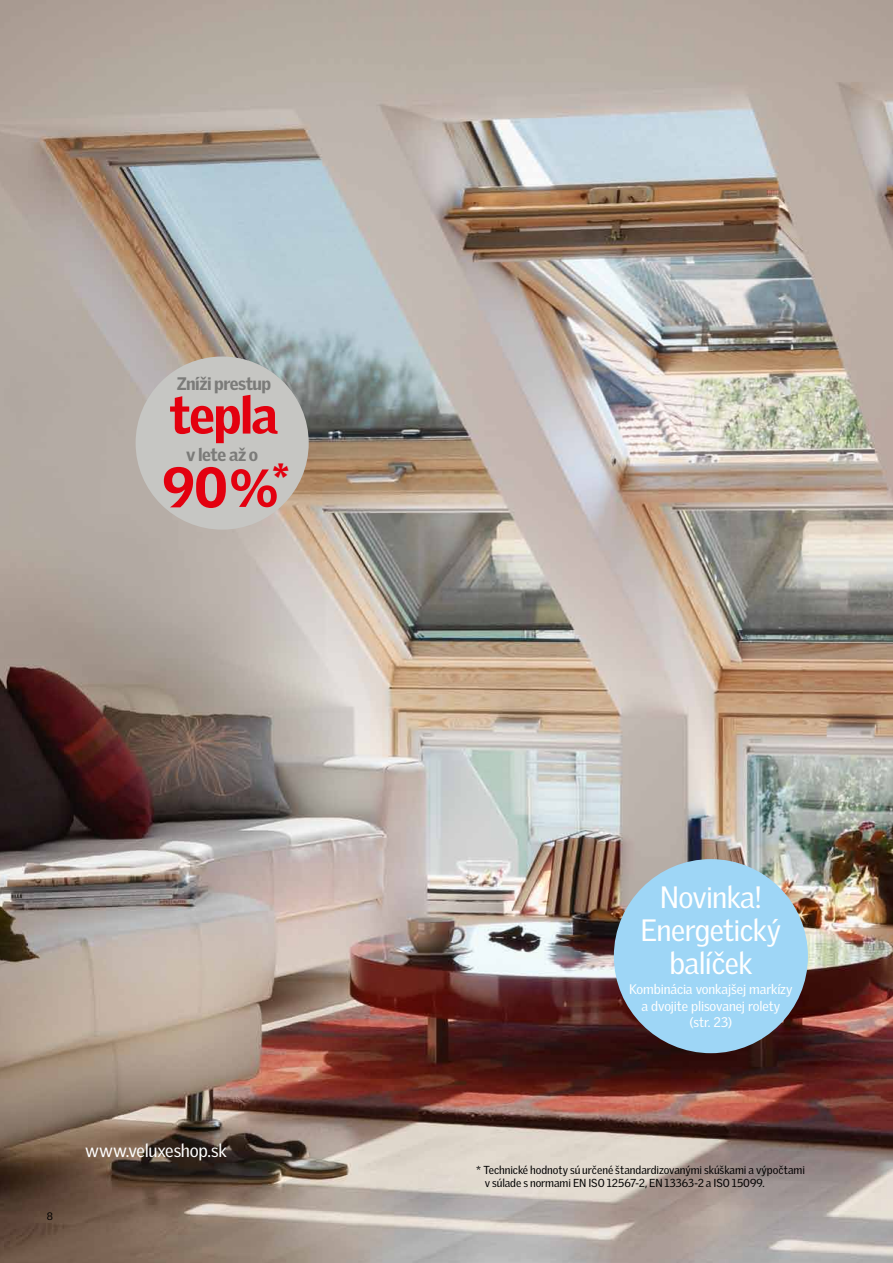
<style>
.page{position:relative;width:893px;height:1263px;background:#fff}
.page>*{position:absolute;margin:0;border:0;box-sizing:border-box;transform-origin:0 0}
.t1{font:900 55.2px "Velux Gothic";color:#e3000f}
.t2{font:900 51.15px "Velux Gothic";letter-spacing:-.03em;color:#e3000f}
.t3{font:30px/33px "Velux Gothic";letter-spacing:-.025em;color:#fff;text-align:center}
.t4{font:18px "Velux Gothic";letter-spacing:-.015em;color:#fff}
.t5{font:900 17.55px "Velux Gothic";letter-spacing:-.03em;color:#7b7b79}
.t6{font:13.5px/16.5px "Velux Gothic";letter-spacing:-.01em;color:#fff;text-align:center}
.t7{font:11.25px/13.5px "Velux Gothic";letter-spacing:-.005em;color:#000}
.t8{font:10.5px "Velux Gothic";color:#000}
.s1{font-size:52.05px}
</style>
<div class="page">
<img style="left:0;top:0;width:893px;height:1263px">
<div style="left:614px;top:859px;width:194px;height:194px;background:#9ed6f6;border-radius:50%"></div>
<div style="left:136px;top:356px;width:173px;height:174px;background:#c6c6c3;border-radius:50%"></div>
<h3 class="t5" style="left:177px;top:372px;width:96px">Zníži prestup</h3>
<h2 class="t2" style="left:169px;top:383px;width:110px">tepla</h2>
<h3 class="t5" style="left:186px;top:443px;width:74px">v lete až o</h3>
<h1 class="t1" style="left:162px;top:452px;width:129px">90<span class="s1">%</span><sup>*</sup></h1>
<p class="t8" style="left:47px;top:1210px;width:8px">8</p>
<h3 class="t4" style="left:85px;top:1139px;width:143px">www.veluxeshop.sk</h3>
<h3 class="t3" style="left:641px;top:880px;width:142px">Novinka!<br>Energetický balíček</h3>
<p class="t6" style="left:629px;top:981px;width:165px">Kombinácia vonkajšej markízy a dvojite plisovanej rolety<br>(str. 23)</p>
<p class="t7" style="left:485px;top:1163px;width:322px;text-indent:-9px">* Technické hodnoty sú určené štandardizovanými skúškami a výpočtami v súlade s normami EN ISO 12567-2, EN 13363-2 a ISO 15099.</p>
</div>
